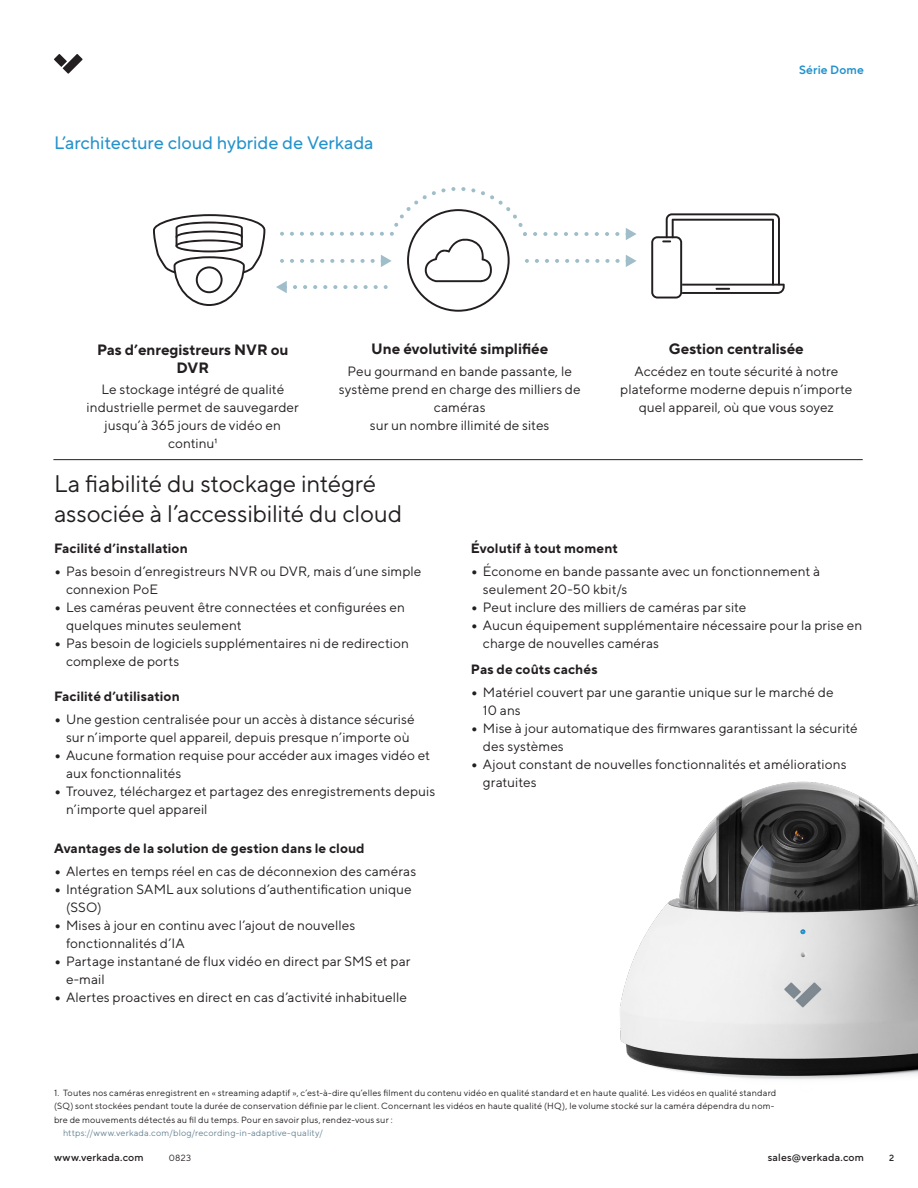
<style>
.page{position:relative;width:918px;height:1188px;background:#fff}
.page>*{position:absolute;margin:0;border:0;box-sizing:border-box;transform-origin:0 0}
.t1{font:24px "TT Norms Pro";letter-spacing:-.01em;color:#231f20}
.t2{font:18px "TT Norms Pro";letter-spacing:-.005em;color:#2292cc}
.Level_5-Centered_Body_Title_10pt{font:700 15px/18px "TT Norms Pro";color:#231f20;text-align:center}
.Level_5_Centered_Body_Paragraph{font:13.5px/18px "TT Norms Pro";letter-spacing:.01em;color:#231f20}
.Bullet_Title_Bold{font:700 13.5px "TT Norms Pro";letter-spacing:.01em;color:#231f20}
.t3{font:600 12px "TT Norms Pro";letter-spacing:.015em;color:#2292cc}
.t4{font:500 10.5px "TT Norms Pro";letter-spacing:.02em;color:#231f20}
.t5{font:9px "TT Norms Pro";letter-spacing:.02em;color:#231f20}
.t6{font:9px "TT Norms Pro";letter-spacing:.02em;color:#668596}
.t7{font:500 9px "TT Norms Pro";color:#231f20}
.s1{font-weight:900}
</style>
<div class="page">
<svg style="left:54px;top:54px;width:29px;height:20px"></svg>
<img style="left:620px;top:781px;width:298px;height:298px">
<hr style="left:53px;top:459px;width:810px;height:1px;background:#231f20">
<svg style="left:153px;top:214px;width:112px;height:92px"></svg>
<svg style="left:616px;top:259px;width:4px;height:4px"></svg>
<svg style="left:605px;top:259px;width:5px;height:4px"></svg>
<svg style="left:595px;top:259px;width:4px;height:4px"></svg>
<svg style="left:626px;top:255px;width:11px;height:12px"></svg>
<svg style="left:615px;top:232px;width:4px;height:4px"></svg>
<svg style="left:605px;top:232px;width:4px;height:4px"></svg>
<svg style="left:595px;top:232px;width:4px;height:4px"></svg>
<svg style="left:626px;top:228px;width:10px;height:12px"></svg>
<svg style="left:651px;top:213px;width:134px;height:86px"></svg>
<svg style="left:276px;top:187px;width:313px;height:125px"></svg>
<p class="t2" style="left:54px;top:130px;width:321px">L’architecture cloud hybride de Verkada</p>
<p class="t3" style="left:799px;top:61px;width:66px">Série Dome</p>
<p class="Level_5-Centered_Body_Title_10pt" style="left:97px;top:339px;width:193px">Pas d’enregistreurs NVR ou<br>DVR</p>
<p class="Level_5_Centered_Body_Paragraph" style="left:87px;top:380px;width:214px;text-align:center">Le stockage intégré de qualité industrielle permet de sauvegarder jusqu’à 365 jours de vidéo en continu1</p>
<p class="Level_5-Centered_Body_Title_10pt" style="left:371px;top:339px;width:179px">Une évolutivité simplifiée</p>
<p class="Level_5_Centered_Body_Paragraph" style="left:339px;top:361px;width:243px;text-align:center">Peu gourmand en bande passante, le système prend en charge des milliers de caméras<br>sur un nombre illimité de sites</p>
<p class="t1" style="left:54px;top:466px;width:324px">La fiabilité du stockage intégré</p>
<p class="t1" style="left:54px;top:496px;width:350px">associée à l’accessibilité du cloud</p>
<p class="Level_5-Centered_Body_Title_10pt" style="left:669px;top:339px;width:136px">Gestion centralisée</p>
<p class="Level_5_Centered_Body_Paragraph" style="left:620px;top:361px;width:234px;text-align:center">Accédez en toute sécurité à notre plateforme moderne depuis n’importe quel appareil, où que vous soyez</p>
<p class="Bullet_Title_Bold" style="left:54px;top:538px;width:135px">Facilité d’installation</p>
<p class="Level_5_Centered_Body_Paragraph" style="left:66px;top:561px;width:357px;text-indent:-12px"><span class="s1">•</span> Pas besoin d’enregistreurs NVR ou DVR, mais d’une simple connexion PoE</p>
<p class="Level_5_Centered_Body_Paragraph" style="left:66px;top:597px;width:340px;text-indent:-12px"><span class="s1">•</span> Les caméras peuvent être connectées et configurées en quelques minutes seulement</p>
<p class="Level_5_Centered_Body_Paragraph" style="left:66px;top:633px;width:344px;text-indent:-12px"><span class="s1">•</span> Pas besoin de logiciels supplémentaires ni de redirection complexe de ports</p>
<p class="Bullet_Title_Bold" style="left:54px;top:686px;width:127px">Facilité d’utilisation</p>
<p class="Level_5_Centered_Body_Paragraph" style="left:54px;top:709px;width:362px;text-align:center"><span class="s1">•</span> Une gestion centralisée pour un accès à distance sécurisé sur n’importe quel appareil, depuis presque n’importe où</p>
<p class="Level_5_Centered_Body_Paragraph" style="left:66px;top:745px;width:366px;text-indent:-12px"><span class="s1">•</span> Aucune formation requise pour accéder aux images vidéo et aux fonctionnalités</p>
<p class="Level_5_Centered_Body_Paragraph" style="left:66px;top:781px;width:371px;text-indent:-12px"><span class="s1">•</span> Trouvez, téléchargez et partagez des enregistrements depuis n’importe quel appareil</p>
<p class="Bullet_Title_Bold" style="left:54px;top:838px;width:312px">Avantages de la solution de gestion dans le cloud</p>
<p class="Level_5_Centered_Body_Paragraph" style="left:54px;top:861px;width:364px"><span class="s1">•</span> Alertes en temps réel en cas de déconnexion des caméras</p>
<p class="Level_5_Centered_Body_Paragraph" style="left:66px;top:879px;width:347px;text-indent:-12px"><span class="s1">•</span> Intégration SAML aux solutions d’authentification unique (SSO)</p>
<p class="Level_5_Centered_Body_Paragraph" style="left:66px;top:915px;width:291px;text-indent:-12px"><span class="s1">•</span> Mises à jour en continu avec l’ajout de nouvelles fonctionnalités d’IA</p>
<p class="Level_5_Centered_Body_Paragraph" style="left:66px;top:951px;width:346px;text-indent:-12px"><span class="s1">•</span> Partage instantané de flux vidéo en direct par SMS et par e-mail</p>
<p class="Level_5_Centered_Body_Paragraph" style="left:54px;top:987px;width:354px"><span class="s1">•</span> Alertes proactives en direct en cas d’activité inhabituelle</p>
<p class="Bullet_Title_Bold" style="left:471px;top:538px;width:148px">Évolutif à tout moment</p>
<p class="Level_5_Centered_Body_Paragraph" style="left:483px;top:561px;width:339px;text-indent:-12px"><span class="s1">•</span> Économe en bande passante avec un fonctionnement à seulement 20-50 kbit/s</p>
<p class="Level_5_Centered_Body_Paragraph" style="left:471px;top:597px;width:277px"><span class="s1">•</span> Peut inclure des milliers de caméras par site</p>
<p class="Level_5_Centered_Body_Paragraph" style="left:483px;top:615px;width:381px;text-indent:-12px"><span class="s1">•</span> Aucun équipement supplémentaire nécessaire pour la prise en charge de nouvelles caméras</p>
<p class="Bullet_Title_Bold" style="left:471px;top:659px;width:128px">Pas de coûts cachés</p>
<p class="Level_5_Centered_Body_Paragraph" style="left:483px;top:683px;width:352px;text-indent:-12px"><span class="s1">•</span> Matériel couvert par une garantie unique sur le marché de<br>10 ans</p>
<p class="Level_5_Centered_Body_Paragraph" style="left:483px;top:719px;width:376px;text-indent:-12px"><span class="s1">•</span> Mise à jour automatique des firmwares garantissant la sécurité des systèmes</p>
<p class="Level_5_Centered_Body_Paragraph" style="left:483px;top:755px;width:365px;text-indent:-12px"><span class="s1">•</span> Ajout constant de nouvelles fonctionnalités et améliorations gratuites</p>
<p class="t5" style="left:54px;top:1086px;width:724px">1. Toutes nos caméras enregistrent en « streaming adaptif », c’est-à-dire qu’elles filment du contenu vidéo en qualité standard et en haute qualité. Les vidéos en qualité standard</p>
<p class="t5" style="left:54px;top:1100px;width:722px">(SQ) sont stockées pendant toute la durée de conservation définie par le client. Concernant les vidéos en haute qualité (HQ), le volume stocké sur la caméra dépendra du nom-</p>
<p class="t5" style="left:54px;top:1113px;width:340px">bre de mouvements détectés au fil du temps. Pour en savoir plus, rendez-vous sur :</p>
<p class="t6" style="left:63px;top:1127px;width:261px">https://www.verkada.com/blog/recording-in-adaptive-quality/</p>
<p class="t4" style="left:54px;top:1150px;width:91px">www.verkada.com</p>
<p class="t5" style="left:169px;top:1151px;width:24px">0823</p>
<p class="t4" style="left:768px;top:1150px;width:98px">sales@verkada.com</p>
<p class="t7" style="left:889px;top:1151px;width:7px">2</p>
</div>
